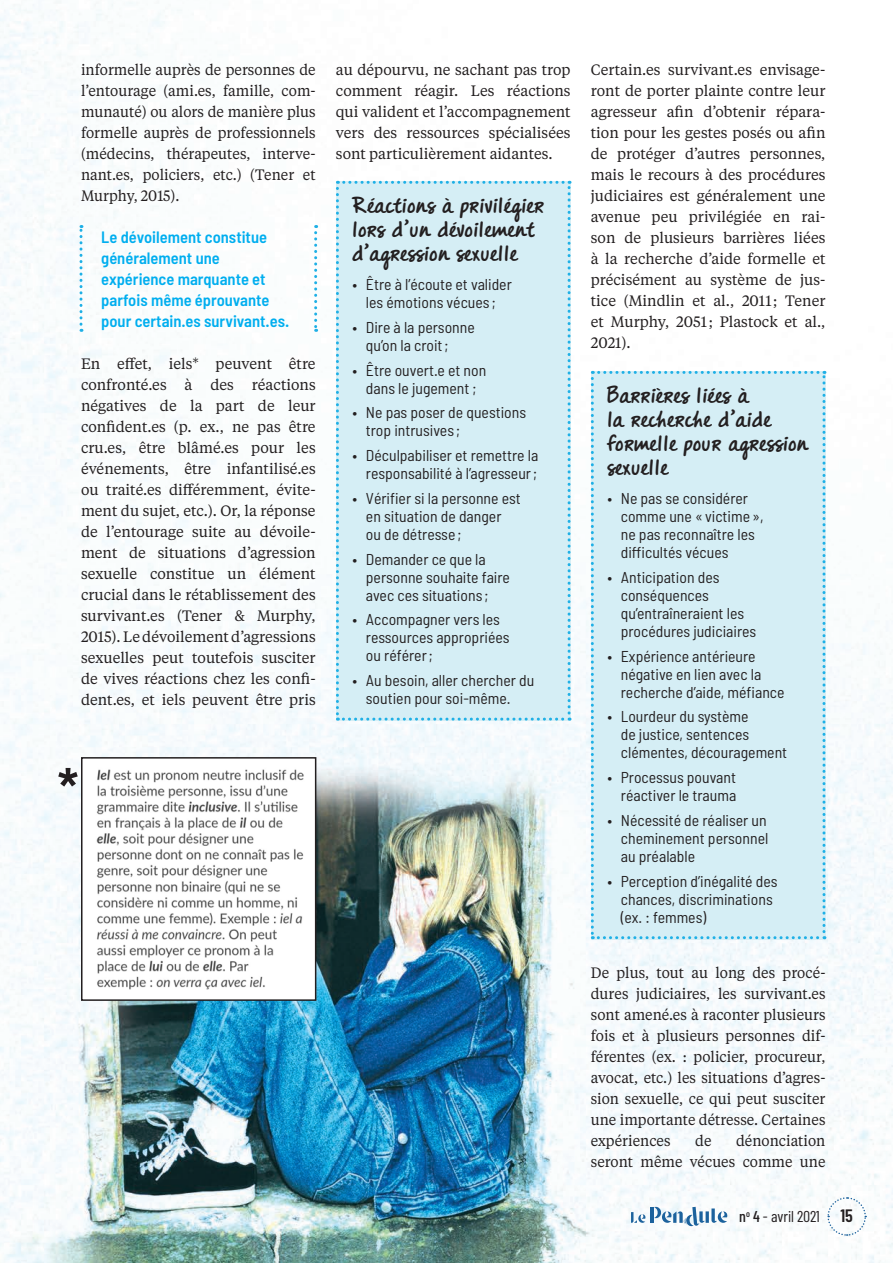
<style>
.page{position:relative;width:893px;height:1263px;background:#fff}
.page>*{position:absolute;margin:0;border:0;box-sizing:border-box;transform-origin:0 0}
.t1{font:600 61.8px "Intro";color:#231f20}
.Encadré-Titre{font:700 24px/24px "DJB Messy Amanda Goes";letter-spacing:.02em;color:#231f20;scale:1.1 1}
.t2{font:600 18px "Barlow Condensed";color:#231f20}
.Exergue{font:600 semi-condensed 16.5px/21px "Barlow";color:#00aeef}
.t3{font:semi-condensed 15.75px/18px "Barlow";color:#231f20}
.t4{font:15.75px "Barlow Condensed";color:#231f20}
.Texte-courant_2{font:15px/21px "Tiempos Text";color:#231f20;text-align:justify}
.Texte-courant_2-2{font:15px/21px "Tiempos Text";color:#231f20;text-align:justify;scale:.95 1}
.s1{font-weight:500}
</style>
<div class="page">
<img style="left:0;top:1px;width:893px;height:1262px">
<svg style="left:80px;top:225px;width:2px;height:107px"></svg>
<svg style="left:314px;top:225px;width:3px;height:107px"></svg>
<div style="left:336px;top:181px;width:235px;height:540px;background:#d5eef5"></div>
<div style="left:591px;top:371px;width:234px;height:568px;background:#d5eef5"></div>
<img style="left:84px;top:760px;width:229px;height:235px">
<div style="left:81px;top:757px;width:235px;height:244px;border:2px solid #231f20"></div>
<svg style="left:631px;top:1212px;width:15px;height:11px"></svg>
<hr style="left:650px;top:1207px;width:4px;height:16px;background:#1c629d">
<svg style="left:654px;top:1207px;width:74px;height:19px"></svg>
<svg style="left:827px;top:1196px;width:40px;height:40px"></svg>
<p class="Texte-courant_2-2" style="left:81px;top:59px;width:248px">informelle auprès de personnes de l’entourage (ami.es, famille, com&shy;munauté) ou alors de manière plus formelle auprès de professionnels (médecins, thérapeutes, interve&shy;nant.es, policiers, etc.) (Tener et Murphy, 2015).</p>
<p class="Exergue" style="left:101px;top:226px;width:190px">Le dévoilement constitue généralement une expérience marquante et parfois même éprouvante pour certain.es survivant.es.</p>
<p class="Texte-courant_2" style="left:81px;top:353px;width:236px">En effet, iels* peuvent être confronté.es à des réactions négatives de la part de leur confident.es (p. ex., ne pas être cru.es, être blâmé.es pour les événements, être infantilisé.es ou traité.es différemment, évite&shy;ment du sujet, etc.). Or, la réponse de l’entourage suite au dévoile&shy;ment de situations d’agression sexuelle constitue un élément crucial dans le rétablissement des survivant.es (Tener &amp; Murphy, 2015). Le dévoilement d’agressions sexuelles peut toutefois susciter de vives réactions chez les confi&shy;dent.es, et iels peuvent être pris</p>
<p class="Texte-courant_2" style="left:336px;top:59px;width:236px">au dépourvu, ne sachant pas trop comment réagir. Les réactions qui valident et l’accompagnement vers des ressources spécialisées sont particulièrement aidantes.</p>
<p class="Encadré-Titre" style="left:352px;top:195px;width:176px">Réactions à privilégier lors d’un dévoilement d’agression sexuelle</p>
<p class="t3" style="left:352px;top:275px;width:161px;text-align:center">• Être à l’écoute et valider les émotions vécues ;</p>
<p class="t3" style="left:366px;top:318px;width:110px;text-indent:-14px">• Dire à la personne qu’on la croit;</p>
<p class="t3" style="left:352px;top:360px;width:135px;text-align:center">• Être ouvert.e et non dans le jugement ;</p>
<p class="t3" style="left:366px;top:403px;width:162px;text-indent:-14px">• Ne pas poser de questions trop intrusives ;</p>
<p class="t3" style="left:352px;top:446px;width:187px;text-align:right">• Déculpabiliser et remettre la responsabilité à l’agresseur;</p>
<p class="t3" style="left:366px;top:489px;width:156px;text-indent:-14px">• Vérifier si la personne est en situation de danger<br>ou de détresse ;</p>
<p class="t3" style="left:366px;top:549px;width:146px;text-indent:-14px">• Demander ce que la personne souhaite faire avec ces situations ;</p>
<p class="t3" style="left:366px;top:610px;width:145px;text-indent:-14px">• Accompagner vers les ressources appropriées ou référer;</p>
<p class="t3" style="left:366px;top:671px;width:170px;text-indent:-14px">• Au besoin, aller chercher du soutien pour soi-même.</p>
<p class="t1" style="left:55px;top:751px;width:27px">*</p>
<p class="Texte-courant_2" style="left:591px;top:59px;width:236px">Certain.es survivant.es envisage&shy;ront de porter plainte contre leur agresseur afin d’obtenir répara&shy;tion pour les gestes posés ou afin de protéger d’autres personnes, mais le recours à des procédures judiciaires est généralement une avenue peu privilégiée en rai&shy;son de plusieurs barrières liées à la recherche d’aide formelle et précisément au système de jus&shy;tice (Mindlin et al., 2011 ; Tener et Murphy, 2051 ; Plastock et al., 2021).</p>
<p class="Encadré-Titre" style="left:607px;top:385px;width:184px">Barrières liées à<br>la recherche d’aide formelle pour agression sexuelle</p>
<p class="t3" style="left:621px;top:489px;width:144px;text-indent:-14px">• Ne pas se considérer comme une «victime», ne pas reconnaître les difficultés vécues</p>
<p class="t3" style="left:621px;top:568px;width:137px;text-indent:-14px">• Anticipation des conséquences qu’entraîneraient les procédures judiciaires</p>
<p class="t3" style="left:621px;top:646px;width:165px;text-indent:-14px">• Expérience antérieure négative en lien avec la recherche d’aide, méfiance</p>
<p class="t3" style="left:621px;top:707px;width:168px;text-indent:-14px">• Lourdeur du système<br>de justice, sentences clémentes, découragement</p>
<p class="t3" style="left:607px;top:768px;width:130px;text-align:right">• Processus pouvant réactiver le trauma</p>
<p class="t3" style="left:621px;top:811px;width:149px;text-align:justify;text-indent:-14px">• Nécessité de réaliser un cheminement personnel au préalable</p>
<p class="t3" style="left:621px;top:871px;width:158px;text-indent:-14px">• Perception d’inégalité des chances, discriminations (ex. : femmes)</p>
<p class="Texte-courant_2-2" style="left:591px;top:962px;width:249px">De plus, tout au long des procé&shy;dures judiciaires, les survivant.es sont amené.es à raconter plusieurs fois et à plusieurs personnes dif&shy;férentes (ex. : policier, procureur, avocat, etc.) les situations d’agres&shy;sion sexuelle, ce qui peut susciter une importante détresse. Certaines expériences</p>
<p class="Texte-courant_2-2" style="left:591px;top:1130px;width:249px;text-align:right">dénonciation<br>seront même vécues comme une</p>
<p class="Texte-courant_2-2" style="left:695px;top:1130px;width:19px">de</p>
<p class="t4" style="left:739px;top:1207px;width:82px"><span class="s1">n</span><sup>o</sup> <span class="s1">4</span> - avril 2021</p>
<p class="t2" style="left:840px;top:1205px;width:14px">15</p>
</div>
